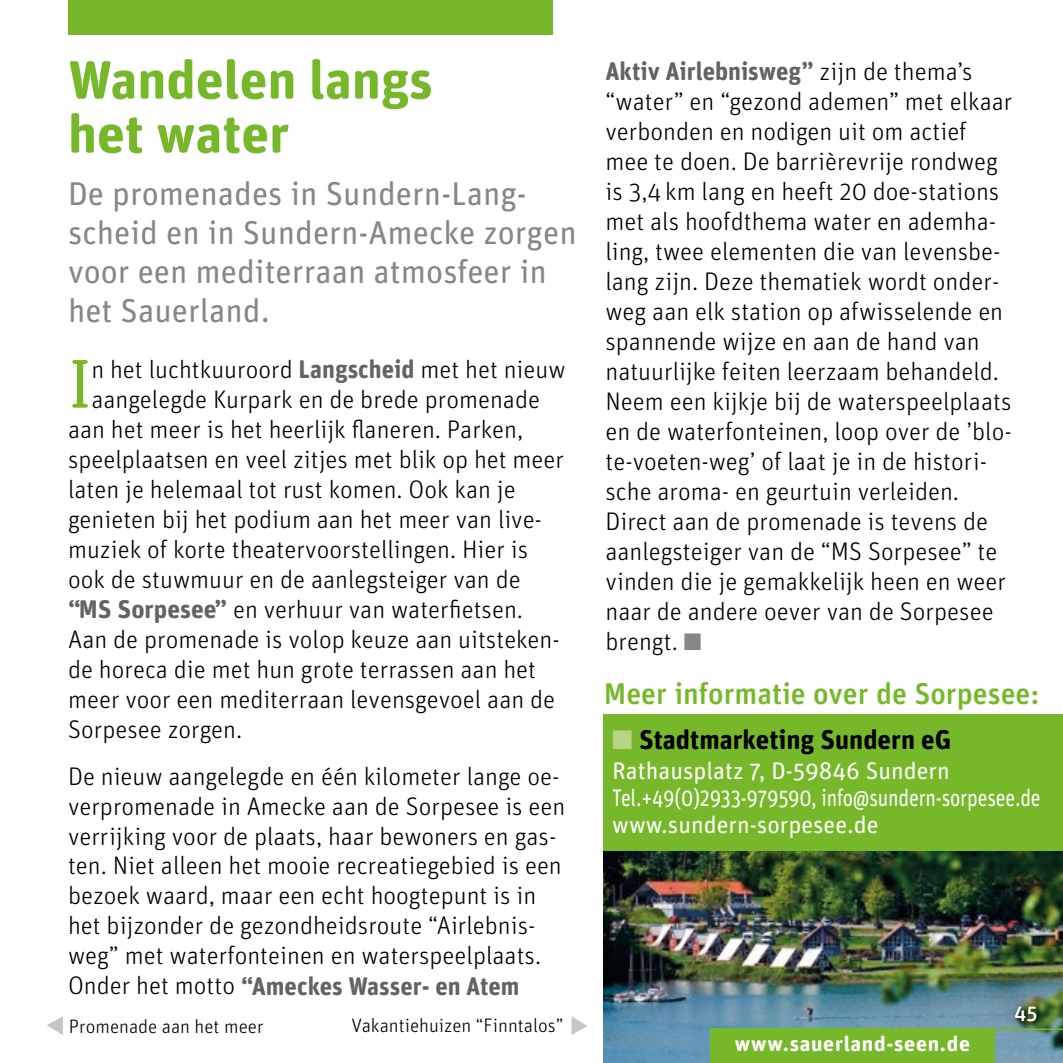
<style>
.page{position:relative;width:1063px;height:1063px;background:#fff}
.page>*{position:absolute;margin:0;border:0;box-sizing:border-box;transform-origin:0 0}
.t1{font:69px "Unit Rounded";color:#76b82a;scale:.96 1}
.t2{font:700 54px/54px "Unit Rounded";color:#76b82a}
.t3{font:33px/39px "Unit Rounded";color:#878787}
.t4{font:500 30px "Unit Rounded";color:#76b82a}
.t5{font:700 27px "Unit Rounded";color:#000}
.t6{font:300 25.5px/30px "Unit Rounded";color:#000}
.t7{font:24px/27px "Unit Rounded";color:#fff}
.t8{font:700 21px "Unit Rounded";letter-spacing:.03em;color:#fff;scale:1.05 1}
.t9{font:500 21px "Unit Rounded";color:#fff}
.t10{font:300 19.5px "Unit Rounded";color:#000}
.s1{font-weight:700;color:#646363}
.s2{color:#878787}
.s3{color:#b6d484}
</style>
<div class="page">
<img style="left:604px;top:850px;width:459px;height:213px">
<div style="left:998px;top:989px;width:57px;height:51px;background:#000;opacity:.75"></div>
<hr style="left:995px;top:1029px;width:68px;height:1px;background:#76b82a">
<div style="left:711px;top:1029px;width:284px;height:34px;background:#76b82a"></div>
<svg style="left:47px;top:1016px;width:16px;height:19px"></svg>
<div style="left:68px;top:0;width:485px;height:34px;background:#76b82a"></div>
<svg style="left:571px;top:1016px;width:16px;height:19px"></svg>
<div style="left:604px;top:714px;width:459px;height:136px;background:#76b82a"></div>
<h2 class="t2" style="left:68px;top:51px;width:366px">Wandelen langs het water</h2>
<p class="t3" style="left:68px;top:173px;width:510px">De promenades in Sundern-Lang&shy;scheid en in Sundern-Amecke zorgen voor een mediterraan atmosfeer in het Sauerland.</p>
<h1 class="t1" style="left:68px;top:339px;width:26px">I</h1>
<p class="t6" style="left:91px;top:353px;width:476px">n het luchtkuuroord <span class="s1">Langscheid</span> met het nieuw</p>
<p class="t6" style="left:91px;top:383px;width:450px">aangelegde Kurpark en de brede promenade</p>
<p class="t6" style="left:68px;top:413px;width:457px">aan het meer is het heerlijk flaneren. Parken,</p>
<p class="t6" style="left:68px;top:443px;width:498px">speelplaatsen en veel zitjes met blik op het meer</p>
<p class="t6" style="left:68px;top:473px;width:449px">laten je helemaal tot rust komen. Ook kan je</p>
<p class="t6" style="left:68px;top:503px;width:476px">genieten bij het podium aan het meer van live-</p>
<p class="t6" style="left:68px;top:533px;width:462px">muziek of korte theatervoorstellingen. Hier is</p>
<p class="t6" style="left:68px;top:563px;width:454px">ook de stuwmuur en de aanlegsteiger van de</p>
<p class="t6" style="left:68px;top:593px;width:456px"><span class="s1">“MS Sorpesee”</span> en verhuur van waterfietsen.</p>
<p class="t6" style="left:68px;top:623px;width:493px">Aan de promenade is volop keuze aan uitsteken-</p>
<p class="t6" style="left:68px;top:653px;width:470px">de horeca die met hun grote terrassen aan het</p>
<p class="t6" style="left:68px;top:683px;width:489px">meer voor een mediterraan levensgevoel aan de</p>
<p class="t6" style="left:68px;top:713px;width:176px">Sorpesee zorgen.</p>
<p class="t6" style="left:68px;top:760px;width:499px">De nieuw aangelegde en één kilometer lange oe&shy;verpromenade in Amecke aan de Sorpesee is een verrijking voor de plaats, haar bewoners en gas&shy;ten. Niet alleen het mooie recreatiegebied is een bezoek waard, maar een echt hoogtepunt is in het bijzonder de gezondheidsroute “Airlebnis&shy;weg” met waterfonteinen en waterspeelplaats.<br>Onder het motto <span class="s1">“Ameckes Wasser- en Atem</span></p>
<p class="t10" style="left:69px;top:1013px;width:196px">Promenade aan het meer</p>
<p class="t10" style="left:352px;top:1013px;width:213px">Vakantiehuizen “Finntalos”</p>
<p class="t6" style="left:605px;top:55px;width:408px"><span class="s1">Aktiv Airlebnisweg”</span> zijn de thema’s “water” en “gezond ademen” met elkaar verbonden en nodigen uit om actief mee te doen. De barrièrevrije rondweg is 3,4 km lang en heeft 20 doe-stations met als hoofdthema water en ademha&shy;ling, twee elementen die van levensbe&shy;lang zijn. Deze thematiek wordt onder&shy;weg aan elk station op afwisselende en spannende wijze en aan de hand van natuurlijke feiten leerzaam behandeld.<br>Neem een kijkje bij de waterspeelplaats en de waterfonteinen, loop over de ’blo&shy;te-voeten-weg’ of laat je in de histori&shy;sche aroma- en geurtuin verleiden.<br>Direct aan de promenade is tevens de aanlegsteiger van de “MS Sorpesee” te vinden die je gemakkelijk heen en weer naar de andere oever van de Sorpesee brengt. <span class="s2">■</span></p>
<p class="t4" style="left:604px;top:675px;width:437px">Meer informatie over de Sorpesee:</p>
<p class="t5" style="left:612px;top:722px;width:340px"><span class="s3">■</span> Stadtmarketing Sundern eG</p>
<p class="t7" style="left:612px;top:756px;width:430px">Rathausplatz 7, D-59846 Sundern<br>Tel.+49(0)2933-979590, info@sundern-sorpesee.de www.sundern-sorpesee.de</p>
<p class="t8" style="left:735px;top:1030px;width:226px">www.sauerland-seen.de</p>
<p class="t9" style="left:1014px;top:999px;width:25px">45</p>
</div>
